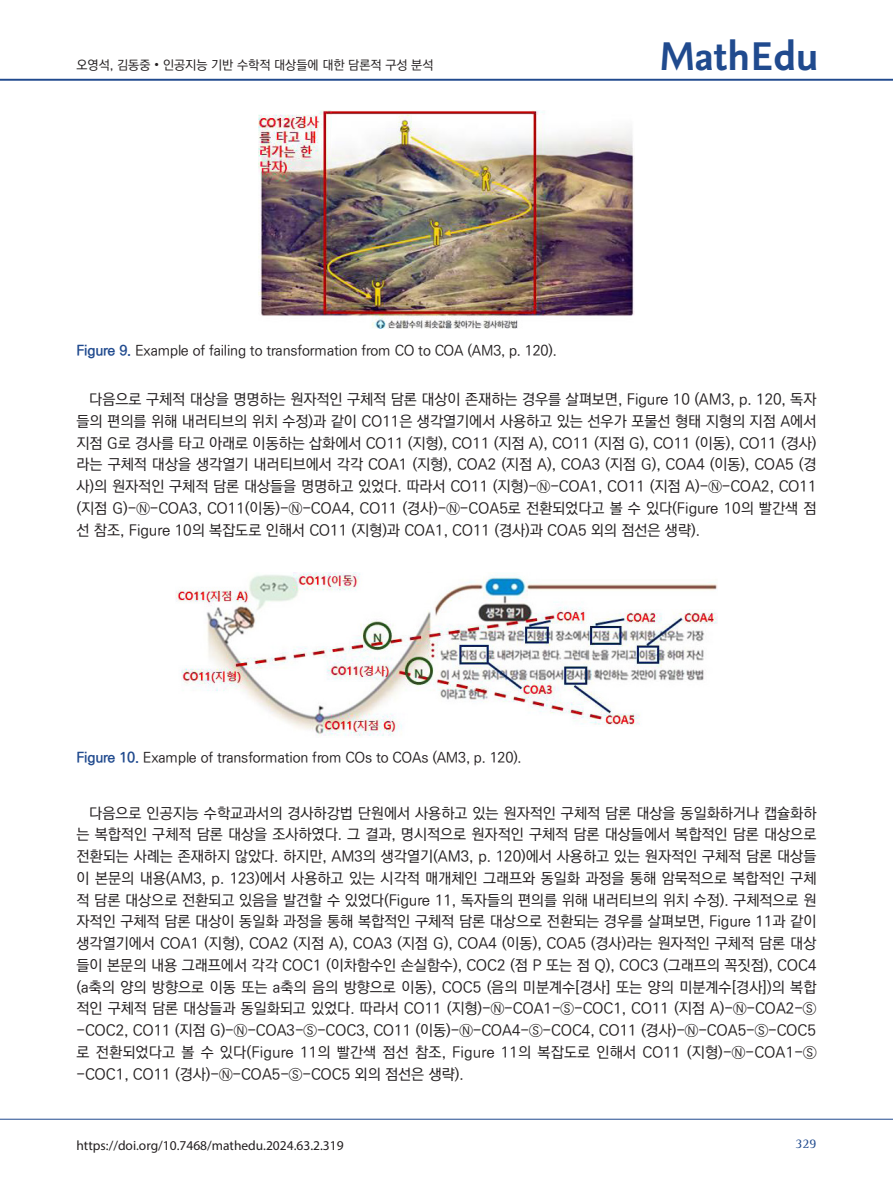
<style>
.page{position:relative;width:893px;height:1191px;background:#fff}
.page>*{position:absolute;margin:0;border:0;box-sizing:border-box;transform-origin:0 0}
.t1{font:700 42px "Nexus Sans Pro";color:#204a8e}
.t2{font:15px/21.8px "Ko Pub World Dotum PM";color:#231f20;text-align:justify}
.t3{font:14.25px "Ko Pub World Dotum PM";letter-spacing:-.01em;color:#231f20}
.t4{font:13.5px "Myriad Pro";color:#231f20}
.t5{font:13.5px "Rotis Semi Serif Std";color:#204a8e}
.t6{font:12.75px "Ko Pub World Dotum PM";color:#231f20}
.s1{font-family:"Ko Pub World Dotum PB";color:#204a8e}
</style>
<div class="page">
<img style="left:258px;top:111px;width:376px;height:218px">
<img style="left:176px;top:572px;width:541px;height:164px">
<hr style="left:0;top:79px;width:893px;height:2px;background:#204a8e">
<hr style="left:0;top:1118px;width:893px;height:1px;background:#204a8e">
<p class="t6" style="left:77px;top:56px;width:358px">오영석, 김동중 • 인공지능 기반 수학적 대상들에 대한 담론적 구성 분석</p>
<h1 class="t1" style="left:659px;top:25px;width:162px">MathEdu</h1>
<p class="t3" style="left:77px;top:340px;width:482px"><span class="s1">Figure 9.</span> Example of failing to transformation from CO to COA (AM3, p. 120).</p>
<p class="t2" style="left:77px;top:389px;width:741px;text-indent:13px">다음으로 구체적 대상을 명명하는 원자적인 구체적 담론 대상이 존재하는 경우를 살펴보면, Figure 10 (AM3, p. 120, 독자 들의 편의를 위해 내러티브의 위치 수정)과 같이 CO11은 생각열기에서 사용하고 있는 선우가 포물선 형태 지형의 지점 A에서 지점 G로 경사를 타고 아래로 이동하는 삽화에서 CO11 (지형), CO11 (지점 A), CO11 (지점 G), CO11 (이동), CO11 (경사) 라는 구체적 대상을 생각열기 내러티브에서 각각 COA1 (지형), COA2 (지점 A), COA3 (지점 G), COA4 (이동), COA5 (경 사)의 원자적인 구체적 담론 대상들을 명명하고 있었다. 따라서 CO11 (지형)-Ⓝ-COA1, CO11 (지점 A)-Ⓝ-COA2, CO11 (지점 G)-Ⓝ-COA3, CO11(이동)-Ⓝ-COA4, CO11 (경사)-Ⓝ-COA5로 전환되었다고 볼 수 있다(Figure 10의 빨간색 점 선 참조, Figure 10의 복잡도로 인해서 CO11 (지형)과 COA1, CO11 (경사)과 COA5 외의 점선은 생략).</p>
<p class="t3" style="left:77px;top:747px;width:447px"><span class="s1">Figure 10.</span> Example of transformation from COs to COAs (AM3, p. 120).</p>
<p class="t2" style="left:77px;top:802px;width:742px;text-indent:13px">다음으로 인공지능 수학교과서의 경사하강법 단원에서 사용하고 있는 원자적인 구체적 담론 대상을 동일화하거나 캡슐화하 는 복합적인 구체적 담론 대상을 조사하였다. 그 결과, 명시적으로 원자적인 구체적 담론 대상들에서 복합적인 담론 대상으로 전환되는 사례는 존재하지 않았다. 하지만, AM3의 생각열기(AM3, p. 120)에서 사용하고 있는 원자적인 구체적 담론 대상들 이 본문의 내용(AM3, p. 123)에서 사용하고 있는 시각적 매개체인 그래프와 동일화 과정을 통해 암묵적으로 복합적인 구체 적 담론 대상으로 전환되고 있음을 발견할 수 있었다(Figure 11, 독자들의 편의를 위해 내러티브의 위치 수정). 구체적으로 원 자적인 구체적 담론 대상이 동일화 과정을 통해 복합적인 구체적 담론 대상으로 전환되는 경우를 살펴보면, Figure 11과 같이 생각열기에서 COA1 (지형), COA2 (지점 A), COA3 (지점 G), COA4 (이동), COA5 (경사)라는 원자적인 구체적 담론 대상 들이 본문의 내용 그래프에서 각각 COC1 (이차함수인 손실함수), COC2 (점 P 또는 점 Q), COC3 (그래프의 꼭짓점), COC4 (a축의 양의 방향으로 이동 또는 a축의 음의 방향으로 이동), COC5 (음의 미분계수[경사] 또는 양의 미분계수[경사])의 복합 적인 구체적 담론 대상들과 동일화되고 있었다. 따라서 CO11 (지형)-Ⓝ-COA1-Ⓢ-COC1, CO11 (지점 A)-Ⓝ-COA2-Ⓢ -COC2, CO11 (지점 G)-Ⓝ-COA3-Ⓢ-COC3, CO11 (이동)-Ⓝ-COA4-Ⓢ-COC4, CO11 (경사)-Ⓝ-COA5-Ⓢ-COC5 로 전환되었다고 볼 수 있다(Figure 11의 빨간색 점선 참조, Figure 11의 복잡도로 인해서 CO11 (지형)-Ⓝ-COA1-Ⓢ -COC1, CO11 (경사)-Ⓝ-COA5-Ⓢ-COC5 외의 점선은 생략).</p>
<p class="t4" style="left:77px;top:1136px;width:269px">https://doi.org/10.7468/mathedu.2024.63.2.319</p>
<p class="t5" style="left:795px;top:1135px;width:23px">329</p>
</div>
